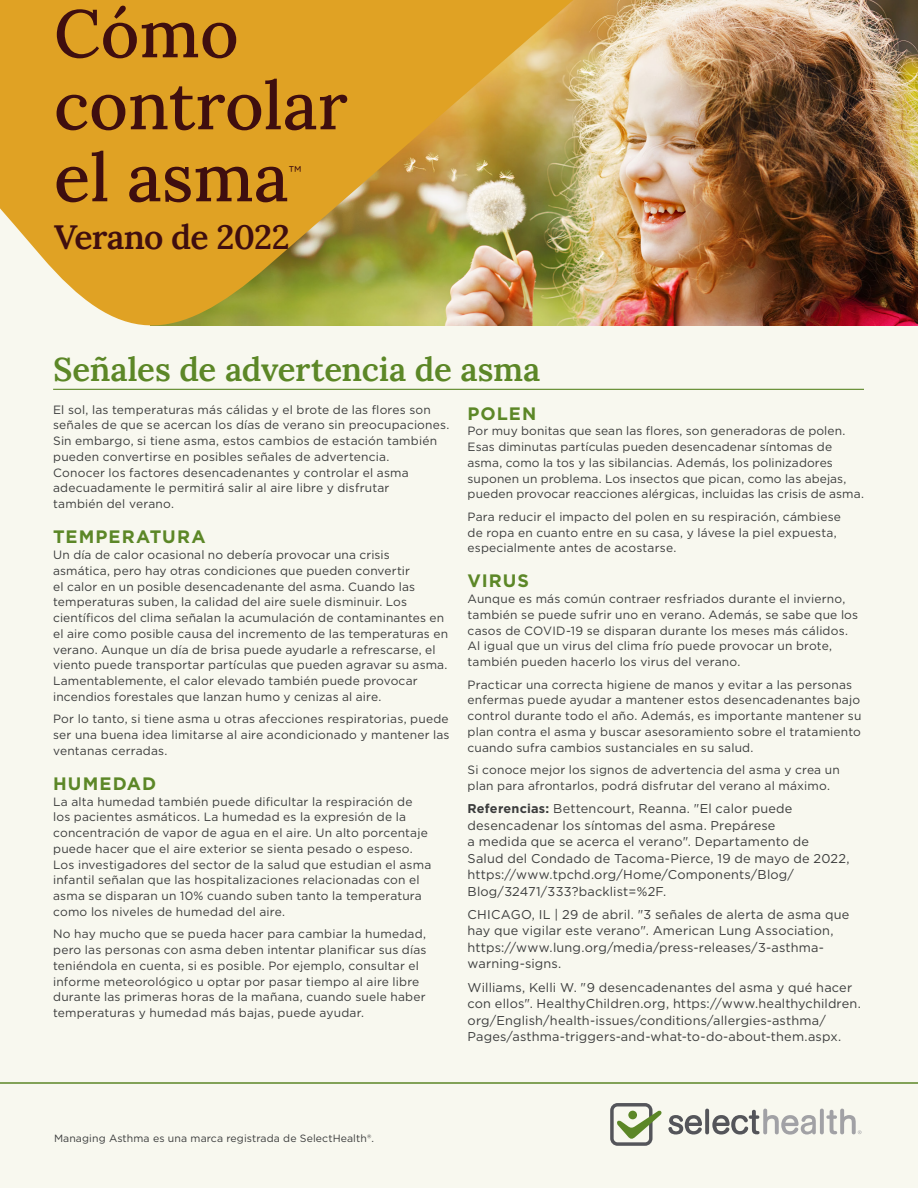
<style>
.page{position:relative;width:918px;height:1188px;background:#f8f8ef}
.page>*{position:absolute;margin:0;border:0;box-sizing:border-box;transform-origin:0 0}
.t1{font:67.05px/72px "Lora";color:#3f0e0f}
.t2{font:600 33.75px "Lora";letter-spacing:-.02em;color:#3f0e0f}
.Rule_Line{font:600 33px "Lora";letter-spacing:-.01em;color:#5c8727}
.t3{font:18.3px "Gotham";color:#3f0e0f}
.H3_Subheads{font:700 18px "Gotham";letter-spacing:.055em;color:#5c8727}
._2021_Reference{font:12.75px/16.5px "Gotham";letter-spacing:.015em;color:#3b3c3c}
._2021_Body_Copy_smal{font:12px/15.8px "Gotham";letter-spacing:.015em;color:#3b3c3c}
.t4{font:10.5px "Gotham";letter-spacing:.01em;color:#3b3c3c}
.s1{font-weight:700}
</style>
<div class="page">
<hr style="left:53px;top:389px;width:811px;height:1px;background:#5c8727">
<hr style="left:0;top:1082px;width:918px;height:2px;background:#5c8727">
<img style="left:0;top:0;width:918px;height:326px">
<svg style="left:610px;top:1103px;width:92px;height:43px"></svg>
<svg style="left:705px;top:1109px;width:4px;height:25px"></svg>
<svg style="left:820px;top:1109px;width:4px;height:25px"></svg>
<svg style="left:712px;top:1109px;width:104px;height:26px"></svg>
<svg style="left:826px;top:1109px;width:35px;height:25px"></svg>
<p class="t1" style="left:54px;top:-7px;width:295px">Cómo controlar el asma</p>
<p class="t3" style="left:289px;top:161px;width:14px">™</p>
<p class="t2" style="left:54px;top:211px;width:237px">Verano de 2022</p>
<p class="Rule_Line" style="left:53px;top:344px;width:489px">Señales de advertencia de asma</p>
<p class="_2021_Body_Copy_smal" style="left:53px;top:401px;width:398px">El sol, las temperaturas más cálidas y el brote de las flores son señales de que se acercan los días de verano sin preocupaciones.<br>Sin embargo, si tiene asma, estos cambios de estación también pueden convertirse en posibles señales de advertencia.<br>Conocer los factores desencadenantes y controlar el asma adecuadamente le permitirá salir al aire libre y disfrutar<br>también del verano.</p>
<p class="H3_Subheads" style="left:53px;top:525px;width:154px">TEMPERATURA</p>
<p class="_2021_Body_Copy_smal" style="left:53px;top:547px;width:396px">Un día de calor ocasional no debería provocar una crisis asmática, pero hay otras condiciones que pueden convertir<br>el calor en un posible desencadenante del asma. Cuando las temperaturas suben, la calidad del aire suele disminuir. Los científicos del clima señalan la acumulación de contaminantes en el aire como posible causa del incremento de las temperaturas en verano. Aunque un día de brisa puede ayudarle a refrescarse, el viento puede transportar partículas que pueden agravar su asma.<br>Lamentablemente, el calor elevado también puede provocar incendios forestales que lanzan humo y cenizas al aire.</p>
<p class="_2021_Body_Copy_smal" style="left:53px;top:711px;width:398px;text-align:justify">Por lo tanto, si tiene asma u otras afecciones respiratorias, puede ser una buena idea limitarse al aire acondicionado y mantener las ventanas cerradas.</p>
<p class="H3_Subheads" style="left:53px;top:772px;width:104px">HUMEDAD</p>
<p class="_2021_Body_Copy_smal" style="left:53px;top:793px;width:380px">La alta humedad también puede dificultar la respiración de los pacientes asmáticos. La humedad es la expresión de la concentración de vapor de agua en el aire. Un alto porcentaje puede hacer que el aire exterior se sienta pesado o espeso.<br>Los investigadores del sector de la salud que estudian el asma infantil señalan que las hospitalizaciones relacionadas con el asma se disparan un 10% cuando suben tanto la temperatura como los niveles de humedad del aire.</p>
<p class="_2021_Body_Copy_smal" style="left:53px;top:926px;width:375px">No hay mucho que se pueda hacer para cambiar la humedad, pero las personas con asma deben intentar planificar sus días teniéndola en cuenta, si es posible. Por ejemplo, consultar el informe meteorológico u optar por pasar tiempo al aire libre durante las primeras horas de la mañana, cuando suele haber temperaturas y humedad más bajas, puede ayudar.</p>
<p class="H3_Subheads" style="left:468px;top:401px;width:70px">POLEN</p>
<p class="_2021_Body_Copy_smal" style="left:468px;top:423px;width:398px">Por muy bonitas que sean las flores, son generadoras de polen.<br>Esas diminutas partículas pueden desencadenar síntomas de asma, como la tos y las sibilancias. Además, los polinizadores suponen un problema. Los insectos que pican, como las abejas, pueden provocar reacciones alérgicas, incluidas las crisis de asma.</p>
<p class="_2021_Body_Copy_smal" style="left:468px;top:508px;width:375px">Para reducir el impacto del polen en su respiración, cámbiese de ropa en cuanto entre en su casa, y lávese la piel expuesta, especialmente antes de acostarse.</p>
<p class="H3_Subheads" style="left:468px;top:569px;width:63px">VIRUS</p>
<p class="_2021_Body_Copy_smal" style="left:468px;top:591px;width:392px">Aunque es más común contraer resfriados durante el invierno, también se puede sufrir uno en verano. Además, se sabe que los casos de COVID-19 se disparan durante los meses más cálidos.<br>Al igual que un virus del clima frío puede provocar un brote, también pueden hacerlo los virus del verano.</p>
<p class="_2021_Body_Copy_smal" style="left:468px;top:676px;width:395px">Practicar una correcta higiene de manos y evitar a las personas enfermas puede ayudar a mantener estos desencadenantes bajo control durante todo el año. Además, es importante mantener su plan contra el asma y buscar asesoramiento sobre el tratamiento cuando sufra cambios sustanciales en su salud.</p>
<p class="_2021_Body_Copy_smal" style="left:468px;top:762px;width:374px">Si conoce mejor los signos de advertencia del asma y crea un plan para afrontarlos, podrá disfrutar del verano al máximo.</p>
<p class="_2021_Reference" style="left:468px;top:800px;width:384px"><span class="s1">Referencias:</span> Bettencourt, Reanna. "El calor puede desencadenar los síntomas del asma. Prepárese<br>a medida que se acerca el verano". Departamento de<br>Salud del Condado de Tacoma-Pierce, 19 de mayo de 2022, https://www.tpchd.org/Home/Components/Blog/ Blog/32471/333?backlist=%2F.</p>
<p class="_2021_Reference" style="left:468px;top:906px;width:383px">CHICAGO, IL | 29 de abril. "3 señales de alerta de asma que hay que vigilar este verano". American Lung Association, https://www.lung.org/media/press-releases/3-asthma&shy;warning-signs.</p>
<p class="_2021_Reference" style="left:468px;top:979px;width:395px">Williams, Kelli W. "9 desencadenantes del asma y qué hacer con ellos". HealthyChildren.org, https://www.healthychildren. org/English/health-issues/conditions/allergies-asthma/ Pages/asthma-triggers-and-what-to-do-about-them.aspx.</p>
<p class="t4" style="left:54px;top:1132px;width:322px">Managing Asthma es una marca registrada de SelectHealth®.</p>
</div>
